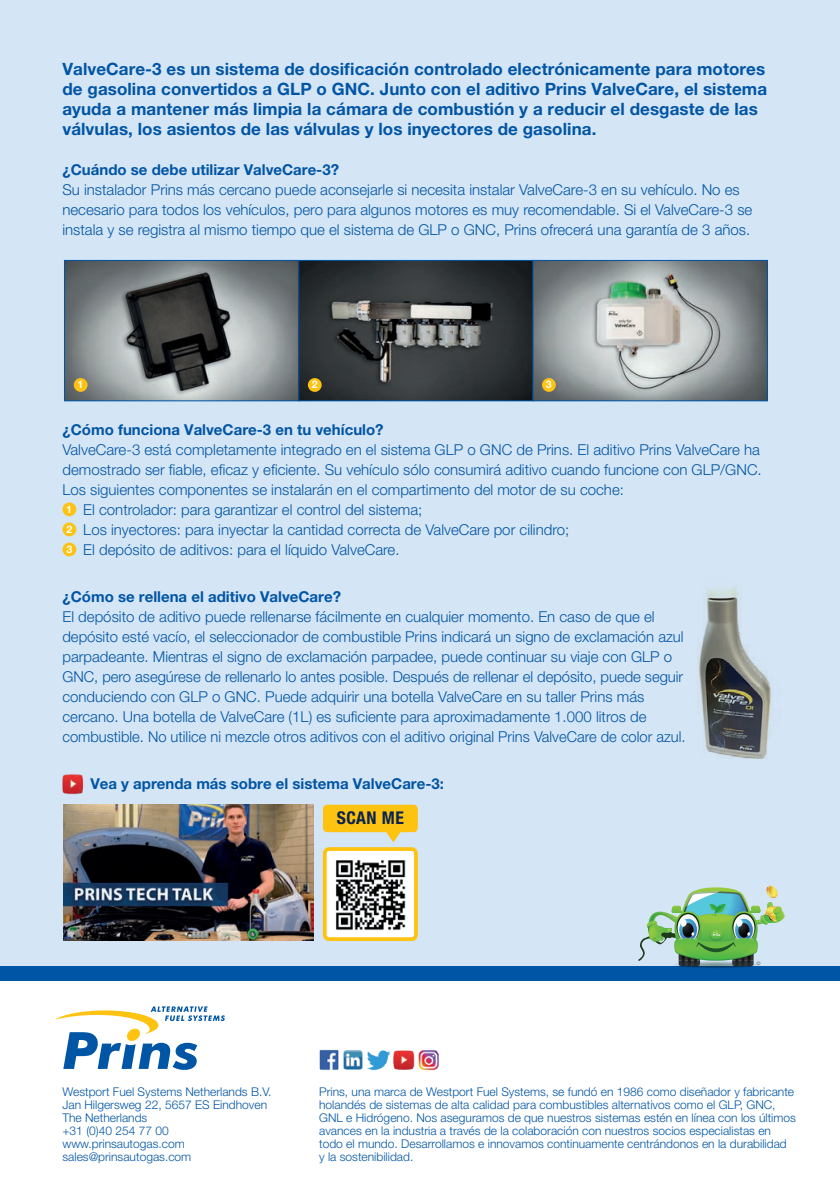
<style>
.page{position:relative;width:840px;height:1191px;background:#fff}
.page>*{position:absolute;margin:0;border:0;box-sizing:border-box;transform-origin:0 0}
.t1{font:700 condensed 17.6px "Helvetica Neue LT Pro";letter-spacing:.03em;color:#0a2350}
.t2{font:700 17px/20px "Helvetica Neue LT Pro";letter-spacing:.005em;color:#0155a5}
.t3{font:300 15px/20px "Helvetica Neue LT Pro";color:#0155a5}
.t4{font:700 15px "Helvetica Neue LT Pro";color:#0155a5}
.t5{font:300 12px/13px "Helvetica Neue LT Pro";color:#0155a5}
.t6{font:700 10.6px/20px "Helvetica Neue LT Pro";color:#fff;text-align:justify}
</style>
<div class="page">
<div style="left:0;top:0;width:839px;height:969px;background:#d4e5f5"></div>
<svg style="left:55px;top:1006px;width:170px;height:64px"></svg>
<div style="left:0;top:966px;width:839px;height:14px;background:#0155a5"></div>
<img style="left:63px;top:804px;width:250px;height:136px">
<div style="left:323px;top:804px;width:94px;height:28px;background:#fec210;border-radius:4px"></div>
<div style="left:324px;top:849px;width:92px;height:90px;background:#fff;border-radius:4px"></div>
<div style="left:323px;top:847px;width:94px;height:94px;border:4px solid #fec210;border-radius:4px"></div>
<svg style="left:385px;top:832px;width:16px;height:10px"></svg>
<img style="left:335px;top:860px;width:71px;height:70px">
<img style="left:62px;top:774px;width:21px;height:21px">
<img style="left:319px;top:1049px;width:20px;height:21px">
<img style="left:343px;top:1050px;width:20px;height:20px">
<img style="left:367px;top:1050px;width:47px;height:20px">
<img style="left:418px;top:1050px;width:21px;height:20px">
<img style="left:698px;top:586px;width:74px;height:173px">
<img style="left:66px;top:262px;width:699px;height:137px">
<div style="left:64px;top:260px;width:235px;height:141px;border:1px solid #0155a5"></div>
<div style="left:298px;top:260px;width:235px;height:141px;border:1px solid #0155a5"></div>
<div style="left:532px;top:260px;width:235px;height:141px;border:1px solid #0155a5"></div>
<div style="left:74px;top:378px;width:13px;height:14px;background:#fec210;border-radius:50%"></div>
<div style="left:308px;top:378px;width:13px;height:14px;background:#fec210;border-radius:50%"></div>
<div style="left:541px;top:378px;width:14px;height:14px;background:#fec210;border-radius:50%"></div>
<div style="left:62px;top:502px;width:14px;height:14px;background:#fec210;border-radius:50%"></div>
<div style="left:62px;top:522px;width:14px;height:14px;background:#fec210;border-radius:50%"></div>
<div style="left:62px;top:542px;width:14px;height:14px;background:#fec210;border-radius:50%"></div>
<img style="left:638px;top:885px;width:146px;height:83px">
<p class="t2" style="left:62px;top:58px;width:705px">ValveCare-3 es un sistema de dosificación controlado electrónicamente para motores de gasolina convertidos a GLP o GNC. Junto con el aditivo Prins ValveCare, el sistema ayuda a mantener más limpia la cámara de combustión y a reducir el desgaste de las válvulas, los asientos de las válvulas y los inyectores de gasolina.</p>
<p class="t4" style="left:62px;top:160px;width:278px">¿Cuándo se debe utilizar ValveCare-3?</p>
<p class="t3" style="left:62px;top:179px;width:691px">Su instalador Prins más cercano puede aconsejarle si necesita instalar ValveCare-3 en su vehículo. No es necesario para todos los vehículos, pero para algunos motores es muy recomendable. Si el ValveCare-3 se instala y se registra al mismo tiempo que el sistema de GLP o GNC, Prins ofrecerá una garantía de 3 años.</p>
<p class="t6" style="left:77px;top:374px;width:7px">1</p>
<p class="t6" style="left:311px;top:374px;width:7px">2</p>
<p class="t6" style="left:545px;top:374px;width:7px">3</p>
<p class="t4" style="left:62px;top:420px;width:322px">¿Cómo funciona ValveCare-3 en tu vehículo?</p>
<p class="t3" style="left:62px;top:439px;width:698px">ValveCare-3 está completamente integrado en el sistema GLP o GNC de Prins. El aditivo Prins ValveCare ha</p>
<p class="t3" style="left:62px;top:459px;width:700px">demostrado ser fiable, eficaz y eficiente. Su vehículo sólo consumirá aditivo cuando funcione con GLP/GNC.</p>
<p class="t3" style="left:62px;top:479px;width:562px">Los siguientes componentes se instalarán en el compartimento del motor de su coche:</p>
<p class="t3" style="left:83px;top:499px;width:340px">El controlador: para garantizar el control del sistema;</p>
<p class="t3" style="left:83px;top:519px;width:487px">Los inyectores: para inyectar la cantidad correcta de ValveCare por cilindro;</p>
<p class="t3" style="left:83px;top:539px;width:317px">El depósito de aditivos: para el líquido ValveCare.</p>
<p class="t6" style="left:66px;top:499px;width:8px">1<br>2<br>3</p>
<p class="t4" style="left:62px;top:587px;width:280px">¿Cómo se rellena el aditivo ValveCare?</p>
<p class="t3" style="left:62px;top:606px;width:624px">El depósito de aditivo puede rellenarse fácilmente en cualquier momento. En caso de que el depósito esté vacío, el seleccionador de combustible Prins indicará un signo de exclamación azul parpadeante. Mientras el signo de exclamación parpadee, puede continuar su viaje con GLP o GNC, pero asegúrese de rellenarlo lo antes posible. Después de rellenar el depósito, puede seguir conduciendo con GLP o GNC. Puede adquirir una botella ValveCare en su taller Prins más cercano. Una botella de ValveCare (1L) es suficiente para aproximadamente 1.000 litros de combustible. No utilice ni mezcle otros aditivos con el aditivo original Prins ValveCare de color azul.</p>
<p class="t4" style="left:90px;top:774px;width:355px">Vea y aprenda más sobre el sistema ValveCare-3:</p>
<p class="t1" style="left:336px;top:807px;width:69px">SCAN ME</p>
<p class="t5" style="left:62px;top:1084px;width:210px">Westport Fuel Systems Netherlands B.V.<br>Jan Hilgersweg 22, 5657 ES Eindhoven<br>The Netherlands<br>+31 (0)40 254 77 00 www.prinsautogas.com sales@prinsautogas.com</p>
<p class="t5" style="left:319px;top:1084px;width:478px">Prins, una marca de Westport Fuel Systems, se fundó en 1986 como diseñador y fabricante holandés de sistemas de alta calidad para combustibles alternativos como el GLP, GNC, GNL e Hidrógeno. Nos aseguramos de que nuestros sistemas estén en línea con los últimos avances en la industria a través de la colaboración con nuestros socios especialistas en todo el mundo. Desarrollamos e innovamos continuamente centrándonos en la durabilidad<br>y la sostenibilidad.</p>
</div>
